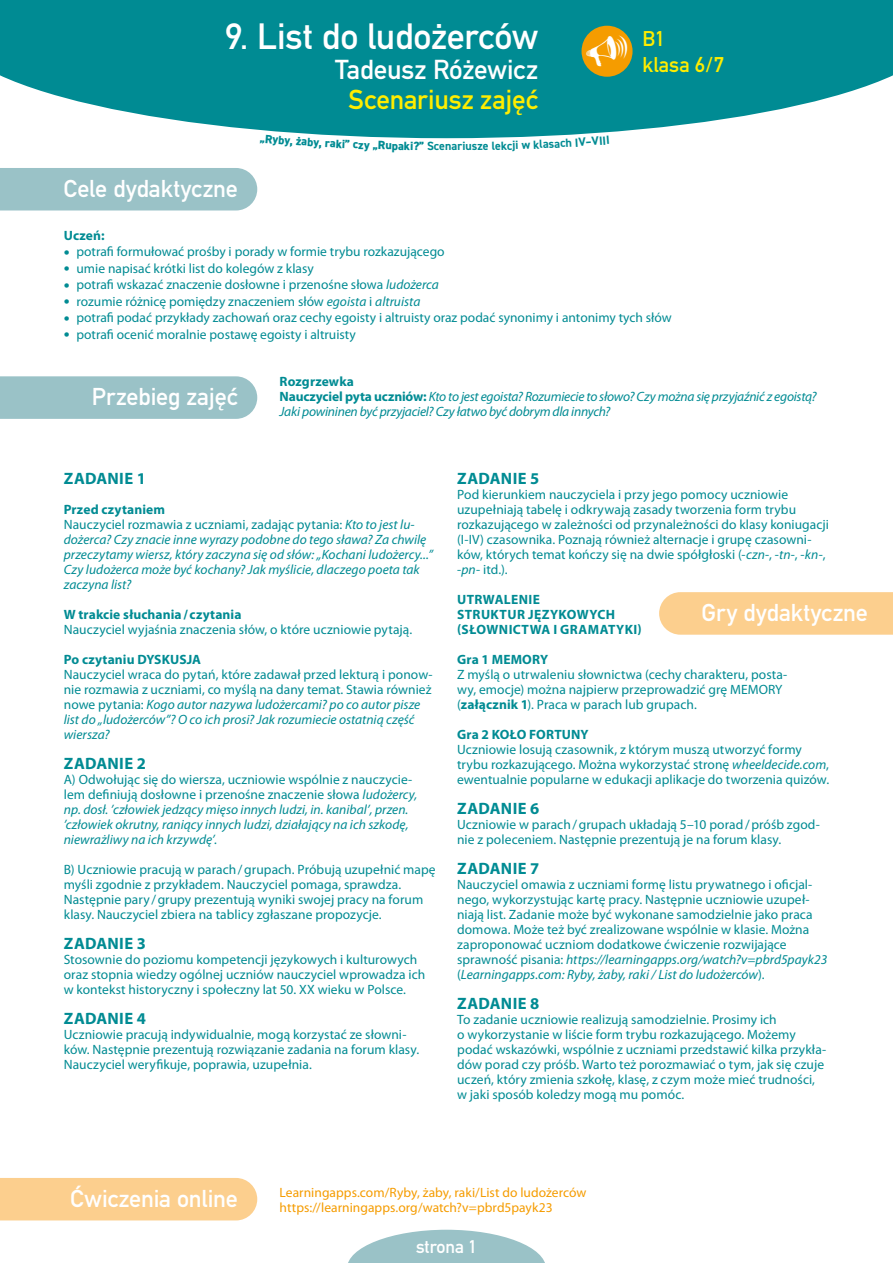
<style>
.page{position:relative;width:893px;height:1263px;background:#fff}
.page>*{position:absolute;margin:0;border:0;box-sizing:border-box;transform-origin:0 0}
.t1{font:700 36px "DIN Alternate";letter-spacing:-.005em;color:#fff}
.t2{font:700 27px "DIN Alternate";letter-spacing:-.005em;color:#fff}
.t3{font:700 27px "DIN Alternate";color:#ffed00}
.t4{font:700 24px "DIN Alternate";letter-spacing:-.005em;color:#fff}
.t5{font:700 21px/25.5px "DIN Alternate";color:#ffed00}
.t6{font:700 18px "DIN Alternate";color:#fff}
.t7{font:700 16.5px "Myriad Pro";letter-spacing:.02em;color:#008b93}
.t8{font:13.5px/15px "Myriad Pro";letter-spacing:.005em;color:#008b93}
.t9{font:italic 13.5px/15px "Myriad Pro";color:#008b93}
.t10{font:italic 13.5px/15px "Myriad Pro";letter-spacing:-.02em;color:#008b93}
.t11{font:700 13.5px/15px "Myriad Pro";letter-spacing:.015em;color:#008b93}
.t12{font:13.5px/15px "Myriad Pro";color:#f59c00}
.t13{font:700 12px "DIN2014";color:#008b93}
.t14{font:800 12px "DIN2014";color:#008b93}
.s1{font-size:21px}
.s2{font-style:italic}
.s3{font-weight:700;font-style:normal}
.s4{font-style:normal}
.s5{font-weight:700}
</style>
<div class="page">
<svg style="left:0;top:0;width:893px;height:138px;background:#219aa0"></svg>
<div style="left:581px;top:26px;width:52px;height:51px;background:#f59c00;border-radius:50%"></div>
<svg style="left:348px;top:1230px;width:197px;height:33px"></svg>
<div style="left:659px;top:592px;width:234px;height:43px;background:#fccf8e"></div>
<div style="left:0;top:168px;width:257px;height:42px;background:#9ac2c7"></div>
<div style="left:0;top:376px;width:257px;height:43px;background:#9ac2c7"></div>
<div style="left:0;top:1178px;width:257px;height:42px;background:#fccf8e"></div>
<h1 class="t1" style="left:225px;top:9px;width:314px">9. List do ludożerców</h1>
<h2 class="t2" style="left:335px;top:49px;width:205px">Tadeusz Różewicz</h2>
<h2 class="t3" style="left:349px;top:79px;width:191px">Scenariusz zajęć</h2>
<h3 class="t4" style="left:64px;top:170px;width:176px">Cele dydaktyczne</h3>
<p class="t14" style="left:260px;top:130px;width:26px;rotate:5deg">„Ryb</p>
<p class="t14" style="left:285px;top:132px;width:31px;rotate:4deg">y, żab</p>
<p class="t14" style="left:314px;top:134px;width:38px;rotate:3deg">y, raki”</p>
<p class="t14" style="left:353px;top:136px;width:41px;rotate:2deg">czy „Ru</p>
<p class="t14" style="left:392px;top:138px;width:34px;rotate:1deg">paki?”</p>
<p class="t13" style="left:427px;top:138px;width:40px">Scenari</p>
<p class="t13" style="left:465px;top:138px;width:37px;rotate:-1deg">usze le</p>
<p class="t13" style="left:501px;top:138px;width:43px;rotate:-2deg">kcji w kl</p>
<p class="t13" style="left:542px;top:136px;width:37px;rotate:-3deg">asach I</p>
<p class="t13" style="left:578px;top:134px;width:33px;rotate:-4deg">V–VIII</p>
<h3 class="t5" style="left:642px;top:25px;width:83px">B1<br>klasa 6/7</h3>
<p class="t11" style="left:64px;top:227px;width:42px">Uczeń:</p>
<p class="t8" style="left:64px;top:244px;width:382px"><span class="s1">•</span> potrafi formułować prośby i porady w formie trybu rozkazującego</p>
<p class="t8" style="left:64px;top:260px;width:252px"><span class="s1">•</span> umie napisać krótki list do kolegów z klasy</p>
<p class="t8" style="left:64px;top:277px;width:376px"><span class="s1">•</span> potrafi wskazać znaczenie dosłowne i przenośne słowa <span class="s2">ludożerca</span></p>
<p class="t8" style="left:64px;top:293px;width:358px"><span class="s1">•</span> rozumie różnicę pomiędzy znaczeniem słów <span class="s2">egoista</span> i <span class="s2">altruista</span></p>
<p class="t8" style="left:64px;top:310px;width:609px"><span class="s1">•</span> potrafi podać przykłady zachowań oraz cechy egoisty i altruisty oraz podać synonimy i antonimy tych słów</p>
<p class="t8" style="left:64px;top:326px;width:294px"><span class="s1">•</span> potrafi ocenić moralnie postawę egoisty i altruisty</p>
<p class="t10" style="left:280px;top:374px;width:539px"><span class="s3">Rozgrzewka<br>Nauczyciel pyta uczniów:</span> Kto to jest egoista? Rozumiecie to słowo? Czy można się przyjaźnić z egoistą?<br>Jaki powininen być przyjaciel? Czy łatwo być dobrym dla innych?</p>
<h3 class="t4" style="left:92px;top:379px;width:147px">Przebieg zajęć</h3>
<p class="t7" style="left:64px;top:467px;width:83px">ZADANIE 1</p>
<p class="t9" style="left:64px;top:501px;width:371px"><span class="s3">Przed czytaniem<br></span><span class="s4">Nauczyciel rozmawia z uczniami, zadając pytania:</span> Kto to jest lu&shy;dożerca? Czy znacie inne wyrazy podobne do tego sława? Za chwilę przeczytamy wiersz, który zaczyna się od słów: „Kochani ludożercy...” Czy ludożerca może być kochany? Jak myślicie, dlaczego poeta tak zaczyna list?</p>
<p class="t11" style="left:64px;top:606px;width:179px">W trakcie słuchania/ czytania</p>
<p class="t8" style="left:64px;top:621px;width:350px">Nauczyciel wyjaśnia znaczenia słów, o które uczniowie pytają.</p>
<p class="t11" style="left:64px;top:651px;width:139px">Po czytaniu DYSKUSJA</p>
<p class="t8" style="left:64px;top:666px;width:370px">Nauczyciel wraca do pytań, które zadawał przed lekturą i ponow‑ nie rozmawia z uczniami, co myślą na dany temat. Stawia również nowe pytania: <span class="s2">Kogo autor nazywa ludożercami? po co autor pisze list do „ludożerców”? O co ich prosi? Jak rozumiecie ostatnią część wiersza?</span></p>
<p class="t7" style="left:64px;top:752px;width:83px">ZADANIE 2</p>
<p class="t9" style="left:64px;top:771px;width:355px"><span class="s4">A) Odwołując się do wiersza, uczniowie wspólnie z nauczycie‑ lem definiują dosłowne i przenośne znaczenie słowa</span> ludożercy, np. dosł. ’człowiek jedzący mięso innych ludzi, in. kanibal’, przen. ’człowiek okrutny, raniący innych ludzi, działający na ich szkodę, niewrażliwy na ich krzywdę’.</p>
<p class="t8" style="left:64px;top:861px;width:373px">B) Uczniowie pracują w parach/grupach. Próbują uzupełnić mapę myśli zgodnie z przykładem. Nauczyciel pomaga, sprawdza.<br>Następnie pary /grupy prezentują wyniki swojej pracy na forum klasy. Nauczyciel zbiera na tablicy zgłaszane propozycje.</p>
<p class="t7" style="left:64px;top:932px;width:83px">ZADANIE 3</p>
<p class="t8" style="left:64px;top:951px;width:363px">Stosownie do poziomu kompetencji językowych i kulturowych oraz stopnia wiedzy ogólnej uczniów nauczyciel wprowadza ich w kontekst historyczny i społeczny lat 50. XX wieku w Polsce.</p>
<p class="t7" style="left:64px;top:1007px;width:83px">ZADANIE 4</p>
<p class="t8" style="left:64px;top:1026px;width:357px">Uczniowie pracują indywidualnie, mogą korzystać ze słowni‑ ków. Następnie prezentują rozwiązanie zadania na forum klasy.<br>Nauczyciel weryfikuje, poprawia, uzupełnia.</p>
<p class="t7" style="left:457px;top:467px;width:83px">ZADANIE 5</p>
<p class="t8" style="left:457px;top:486px;width:373px">Pod kierunkiem nauczyciela i przy jego pomocy uczniowie uzupełniają tabelę i odkrywają zasady tworzenia form trybu rozkazującego w zależności od przynależności do klasy koniugacji (I‑IV) czasownika. Poznają również alternacje i grupę czasowni‑ ków, których temat kończy się na dwie spółgłoski (-<span class="s2">czn</span>-, -<span class="s2">tn</span>-, -<span class="s2">kn</span>-, -<span class="s2">pn</span>- itd.).</p>
<p class="t11" style="left:457px;top:591px;width:186px">UTRWALENIE<br>STRUKTUR JĘZYKOWYCH (SŁOWNICTWA I GRAMATYKI)</p>
<p class="t11" style="left:457px;top:651px;width:93px">Gra 1 MEMORY</p>
<p class="t8" style="left:457px;top:666px;width:332px">Z myślą o utrwaleniu słownictwa (cechy charakteru, posta‑ wy, emocje) można najpierw przeprowadzić grę MEMORY (<span class="s5">załącznik 1</span>). Praca w parach lub grupach.</p>
<p class="t11" style="left:457px;top:726px;width:133px">Gra 2 KOŁO FORTUNY</p>
<p class="t8" style="left:457px;top:741px;width:374px">Uczniowie losują czasownik, z którym muszą utworzyć formy trybu rozkazującego. Można wykorzystać stronę <span class="s2">wheeldecide.com</span>, ewentualnie popularne w edukacji aplikacje do tworzenia quizów.</p>
<p class="t7" style="left:457px;top:797px;width:83px">ZADANIE 6</p>
<p class="t8" style="left:457px;top:816px;width:364px">Uczniowie w parach/grupach układają 5–10 porad/próśb zgod‑ nie z poleceniem. Następnie prezentują je na forum klasy.</p>
<p class="t7" style="left:457px;top:857px;width:83px">ZADANIE 7</p>
<p class="t8" style="left:457px;top:876px;width:372px">Nauczyciel omawia z uczniami formę listu prywatnego i oficjal‑ nego, wykorzystując kartę pracy. Następnie uczniowie uzupeł‑ niają list. Zadanie może być wykonane samodzielnie jako praca domowa. Może też być zrealizowane wspólnie w klasie. Można zaproponować uczniom dodatkowe ćwiczenie rozwijające sprawność pisania: <span class="s2">https://learningapps.org/watch?v=pbrd5payk23 </span>(<span class="s2">Learningapps.com: Ryby, żaby, raki / List do ludożerców</span>).</p>
<p class="t7" style="left:457px;top:992px;width:83px">ZADANIE 8</p>
<p class="t8" style="left:457px;top:1011px;width:371px">To zadanie uczniowie realizują samodzielnie. Prosimy ich<br>o wykorzystanie w liście form trybu rozkazującego. Możemy podać wskazówki, wspólnie z uczniami przedstawić kilka przykła‑ dów porad czy próśb. Warto też porozmawiać o tym, jak się czuje uczeń, który zmienia szkołę, klasę, z czym może mieć trudności, w jaki sposób koledzy mogą mu pomóc.</p>
<h3 class="t4" style="left:702px;top:594px;width:168px">Gry dydaktyczne</h3>
<h3 class="t4" style="left:70px;top:1180px;width:169px">Ćwiczenia online</h3>
<p class="t12" style="left:280px;top:1184px;width:308px">Learningapps.com/Ryby, żaby, raki/List do ludożerców https://learningapps.org/watch?v=pbrd5payk23</p>
<h3 class="t6" style="left:416px;top:1232px;width:62px">strona 1</h3>
</div>
